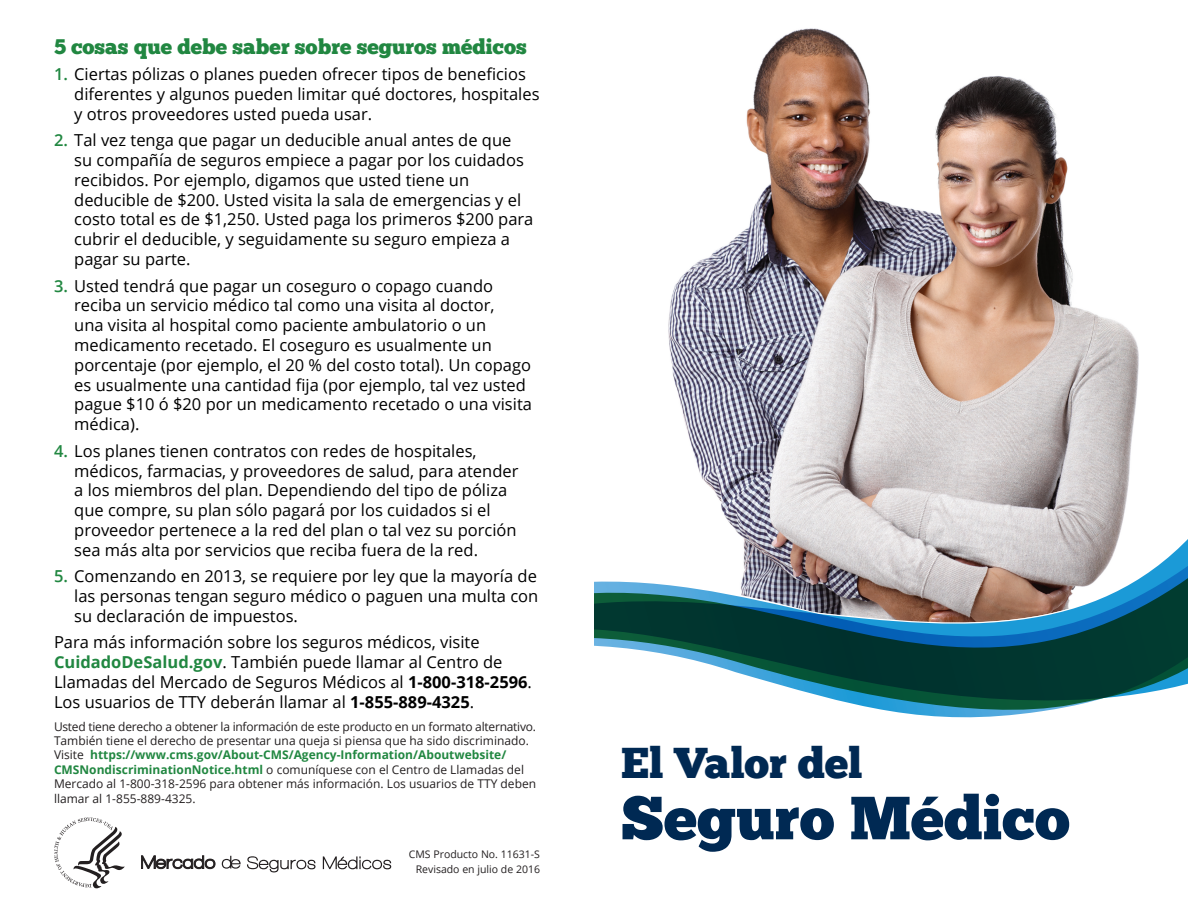
<style>
.page{position:relative;width:1188px;height:918px;background:#fff}
.page>*{position:absolute;margin:0;border:0;box-sizing:border-box;transform-origin:0 0}
.t1{font:60.9px "Chunk Five Ex";color:#002953}
.t2{font:42.9px "Chunk Five Ex";color:#002953}
.t3{font:21px "Chunk Five Ex";color:#218741}
.text_no_indent{font:16.5px/19.8px "Open Sans";color:#000}
.t4{font:12px/14.4px "Open Sans";color:#231f20}
.Product_Number_white{font:10.5px "Open Sans";color:#231f20}
.s1{font-weight:600;color:#218741}
.s2{font-weight:700;color:#218741}
.s3{font-weight:700}
</style>
<div class="page">
<img style="left:668px;top:28px;width:471px;height:489px">
<svg style="left:141px;top:856px;width:74px;height:13px"></svg>
<svg style="left:222px;top:856px;width:19px;height:13px"></svg>
<svg style="left:247px;top:856px;width:69px;height:16px"></svg>
<svg style="left:323px;top:856px;width:68px;height:13px"></svg>
<svg style="left:54px;top:818px;width:71px;height:70px"></svg>
<svg style="left:884px;top:710px;width:165px;height:8px"></svg>
<svg style="left:836px;top:700px;width:261px;height:10px"></svg>
<svg style="left:594px;top:517px;width:594px;height:183px"></svg>
<h2 class="t3" style="left:54px;top:30px;width:474px">5 cosas que debe saber sobre seguros médicos</h2>
<p class="text_no_indent" style="left:74px;top:64px;width:467px;text-indent:-20px"><span class="s1">1.</span> Ciertas pólizas o planes pueden ofrecer tipos de beneficios diferentes y algunos pueden limitar qué doctores, hospitales y otros proveedores usted pueda usar.</p>
<p class="text_no_indent" style="left:74px;top:130px;width:461px;text-indent:-20px"><span class="s1">2.</span> Tal vez tenga que pagar un deducible anual antes de que su compañía de seguros empiece a pagar por los cuidados recibidos. Por ejemplo, digamos que usted tiene un deducible de $200. Usted visita la sala de emergencias y el costo total es de $1,250. Usted paga los primeros $200 para cubrir el deducible, y seguidamente su seguro empieza a pagar su parte.</p>
<p class="text_no_indent" style="left:74px;top:275px;width:459px;text-indent:-20px"><span class="s1">3.</span> Usted tendrá que pagar un coseguro o copago cuando reciba un servicio médico tal como una visita al doctor,<br>una visita al hospital como paciente ambulatorio o un medicamento recetado. El coseguro es usualmente un porcentaje (por ejemplo, el 20 % del costo total). Un copago es usualmente una cantidad fija (por ejemplo, tal vez usted pague $10 ó $20 por un medicamento recetado o una visita médica).</p>
<p class="text_no_indent" style="left:74px;top:440px;width:446px;text-indent:-20px"><span class="s1">4.</span> Los planes tienen contratos con redes de hospitales, médicos, farmacias, y proveedores de salud, para atender a los miembros del plan. Dependiendo del tipo de póliza que compre, su plan sólo pagará por los cuidados si el proveedor pertenece a la red del plan o tal vez su porción sea más alta por servicios que reciba fuera de la red.</p>
<p class="text_no_indent" style="left:74px;top:566px;width:466px;text-align:justify;text-indent:-20px"><span class="s1">5.</span> Comenzando en 2013, se requiere por ley que la mayoría de las personas tengan seguro médico o paguen una multa con su declaración de impuestos.</p>
<p class="text_no_indent" style="left:54px;top:632px;width:479px">Para más información sobre los seguros médicos, visite <span class="s2">CuidadoDeSalud.gov</span>. También puede llamar al Centro de Llamadas del Mercado de Seguros Médicos al <span class="s3">1-800-318-2596</span>.<br>Los usuarios de TTY deberán llamar al <span class="s3">1-855-889-4325</span>.</p>
<p class="t4" style="left:54px;top:719px;width:484px">Usted tiene derecho a obtener la información de este producto en un formato alternativo.<br>También tiene el derecho de presentar una queja si piensa que ha sido discriminado.<br>Visite <span class="s2">https://www.cms.gov/About-CMS/Agency-Information/Aboutwebsite/ CMSNondiscriminationNotice.html</span> o comuníquese con el Centro de Llamadas del Mercado al 1-800-318-2596 para obtener más información. Los usuarios de TTY deben llamar al 1-855-889-4325.</p>
<p class="Product_Number_white" style="left:409px;top:847px;width:133px">CMS Producto No. 11631-S</p>
<p class="Product_Number_white" style="left:416px;top:862px;width:126px">Revisado en julio de 2016</p>
<p class="t2" style="left:621px;top:731px;width:243px">El Valor del</p>
<p class="t1" style="left:621px;top:772px;width:450px">Seguro Médico</p>
</div>
